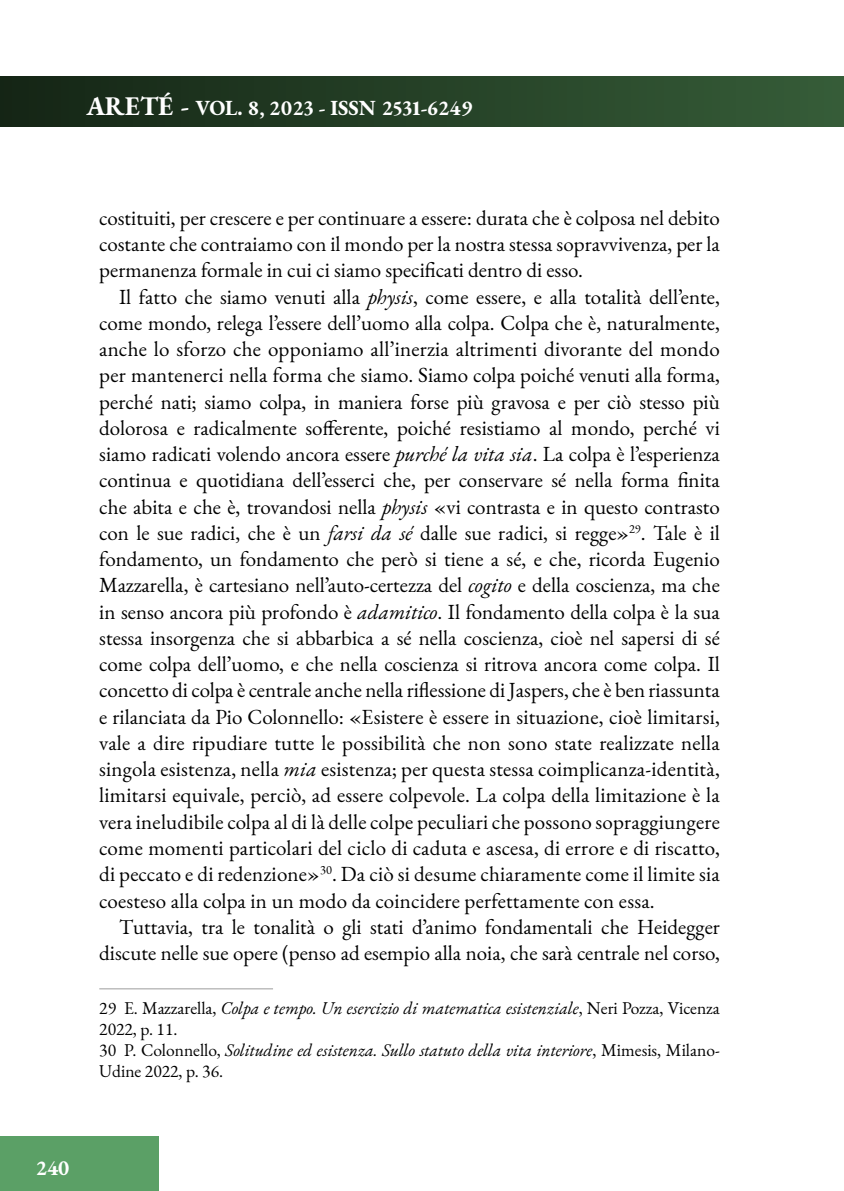
<style>
.page{position:relative;width:844px;height:1191px;background:#fff}
.page>*{position:absolute;margin:0;border:0;box-sizing:border-box;transform-origin:0 0}
.t1{font:21px/26.2px "EB Garamond";color:#000;text-align:justify}
.t2{font:700 21px "EB Garamond";color:#fff}
.t3{font:italic 17.5px/21px "EB Garamond";color:#000}
.s1{font-size:26.25px}
.s2{font-style:italic}
.s3{font-style:normal}
</style>
<div class="page">
<div style="left:0;top:77px;width:843px;height:49px;background:linear-gradient(to right,#142515,#365d38)"></div>
<div style="left:0;top:1136px;width:159px;height:55px;background:#5ba066"></div>
<hr style="left:99px;top:988px;width:174px;height:1px;background:#9d9d9c">
<p class="t2" style="left:86px;top:94px;width:388px"><span class="s1">ARETÉ -</span> VOL. 8, 2023 - ISSN 2531-6249</p>
<p class="t1" style="left:99px;top:205px;width:622px">costituiti, per crescere e per continuare a essere: durata che è colposa nel debito costante che contraiamo con il mondo per la nostra stessa sopravvivenza, per la permanenza formale in cui ci siamo specificati dentro di esso.</p>
<p class="t1" style="left:99px;top:283px;width:622px;text-indent:20px">Il fatto che siamo venuti alla <span class="s2">physis</span>, come essere, e alla totalità dell’ente, come mondo, relega l’essere dell’uomo alla colpa. Colpa che è, naturalmente, anche lo sforzo che opponiamo all’inerzia altrimenti divorante del mondo per mantenerci nella forma che siamo. Siamo colpa poiché venuti alla forma, perché nati; siamo colpa, in maniera forse più gravosa e per ciò stesso più dolorosa e radicalmente sofferente, poiché resistiamo al mondo, perché vi siamo radicati volendo ancora essere <span class="s2">purché la vita sia</span>. La colpa è l’esperienza continua e quotidiana dell’esserci che, per conservare sé nella forma finita che abita e che è, trovandosi nella <span class="s2">physis</span> «vi contrasta e in questo contrasto con le sue radici, che è un <span class="s2">farsi da sé</span> dalle sue radici, si regge»<sup>29</sup>. Tale è il fondamento, un fondamento che però si tiene a sé, e che, ricorda Eugenio Mazzarella, è cartesiano nell’auto-certezza del <span class="s2">cogito</span> e della coscienza, ma che in senso ancora più profondo è <span class="s2">adamitico</span>. Il fondamento della colpa è la sua stessa insorgenza che si abbarbica a sé nella coscienza, cioè nel sapersi di sé come colpa dell’uomo, e che nella coscienza si ritrova ancora come colpa. Il concetto di colpa è centrale anche nella riflessione di Jaspers, che è ben riassunta e rilanciata da Pio Colonnello: «Esistere è essere in situazione, cioè limitarsi, vale a dire ripudiare tutte le possibilità che non sono state realizzate nella singola esistenza, nella <span class="s2">mia</span> esistenza; per questa stessa coimplicanza-identità, limitarsi equivale, perciò, ad essere colpevole. La colpa della limitazione è la vera ineludibile colpa al di là delle colpe peculiari che possono sopraggiungere come momenti particolari del ciclo di caduta e ascesa, di errore e di riscatto, di peccato e di redenzione»<sup>30</sup>. Da ciò si desume chiaramente come il limite sia coesteso alla colpa in un modo da coincidere perfettamente con essa.</p>
<p class="t1" style="left:99px;top:913px;width:622px;text-align:right">Tuttavia, tra le tonalità o gli stati d’animo fondamentali che Heidegger discute nelle sue opere (penso ad esempio alla noia, che sarà centrale nel corso,</p>
<p class="t3" style="left:99px;top:997px;width:622px"><span class="s3">29 E. Mazzarella,</span> Colpa e tempo. Un esercizio di matematica esistenziale<span class="s3">, Neri Pozza, Vicenza 2022, p. 11.<br>30 P. Colonnello,</span> Solitudine ed esistenza. Sullo statuto della vita interiore<span class="s3">, Mimesis, Milano-Udine 2022, p. 36.</span></p>
<p class="t2" style="left:36px;top:1154px;width:35px">240</p>
</div>
